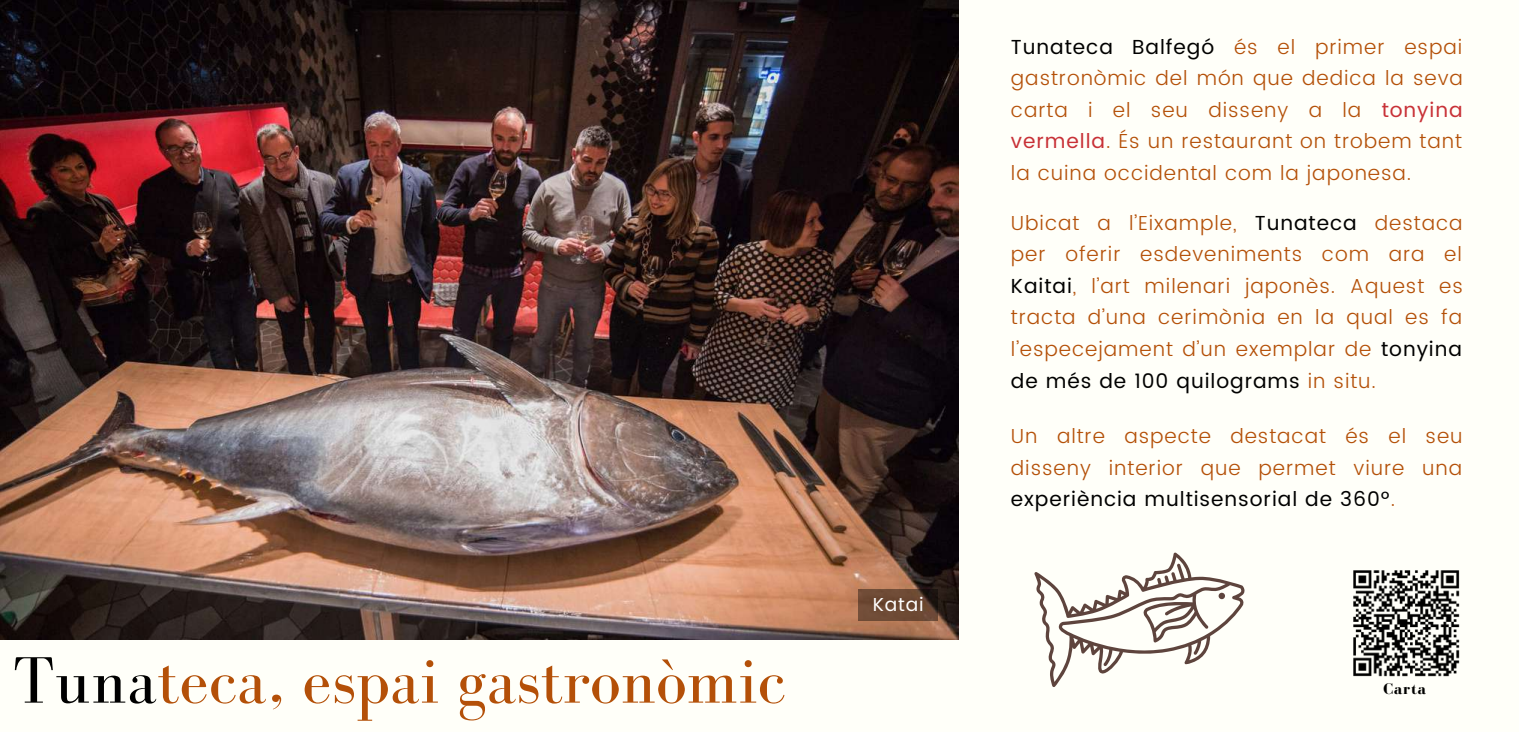
<style>
.page{position:relative;width:1519px;height:732px;background:#fff}
.page>*{position:absolute;margin:0;border:0;box-sizing:border-box;transform-origin:0 0}
.t1{font:67.5px "Bodoni FLF";color:#b45008}
.t2{font:300 20.25px/31.5px "Poppins";letter-spacing:.045em;color:#b45008;text-align:justify}
.t3{font:18.75px "Poppins";letter-spacing:.045em;color:#fff}
.t4{font:700 15.75px "Bodoni FLF";letter-spacing:.045em;color:#000}
.s1{color:#000}
.s2{font-weight:400;color:#000}
.s3{font-weight:400;color:#c83137}
</style>
<div class="page">
<div style="left:0;top:0;width:1519px;height:731px;background:#fffff9"></div>
<img style="left:0;top:0;width:958px;height:639px">
<svg style="left:1034px;top:552px;width:211px;height:135px"></svg>
<img style="left:1353px;top:570px;width:107px;height:107px">
<svg style="left:858px;top:589px;width:80px;height:31px;background:#654330"></svg>
<h1 class="t1" style="left:13px;top:643px;width:774px"><span class="s1">Tuna</span>teca, espai gastronòmic</h1>
<p class="t3" style="left:873px;top:593px;width:53px">Katai</p>
<p class="t2" style="left:1011px;top:31px;width:453px"><span class="s2">Tunateca Balfegó</span> és el primer espai gastronòmic del món que dedica la seva carta i el seu disseny a la <span class="s3">tonyina vermella</span>. És un restaurant on trobem tant la cuina occidental com la japonesa.</p>
<p class="t2" style="left:1011px;top:207px;width:453px">Ubicat a l’Eixample, <span class="s2">Tunateca</span> destaca per oferir esdeveniments com ara el <span class="s2">Kaitai</span>, l’art milenari japonès. Aquest es tracta d’una cerimònia en la qual es fa l’especejament d’un exemplar de <span class="s2">tonyina de més de 100 quilograms</span> in situ.</p>
<p class="t2" style="left:1011px;top:420px;width:453px">Un altre aspecte destacat és el seu disseny interior que permet viure una <span class="s2">experiència multisensorial de 360º</span>.</p>
<p class="t4" style="left:1383px;top:680px;width:44px">Carta</p>
</div>
